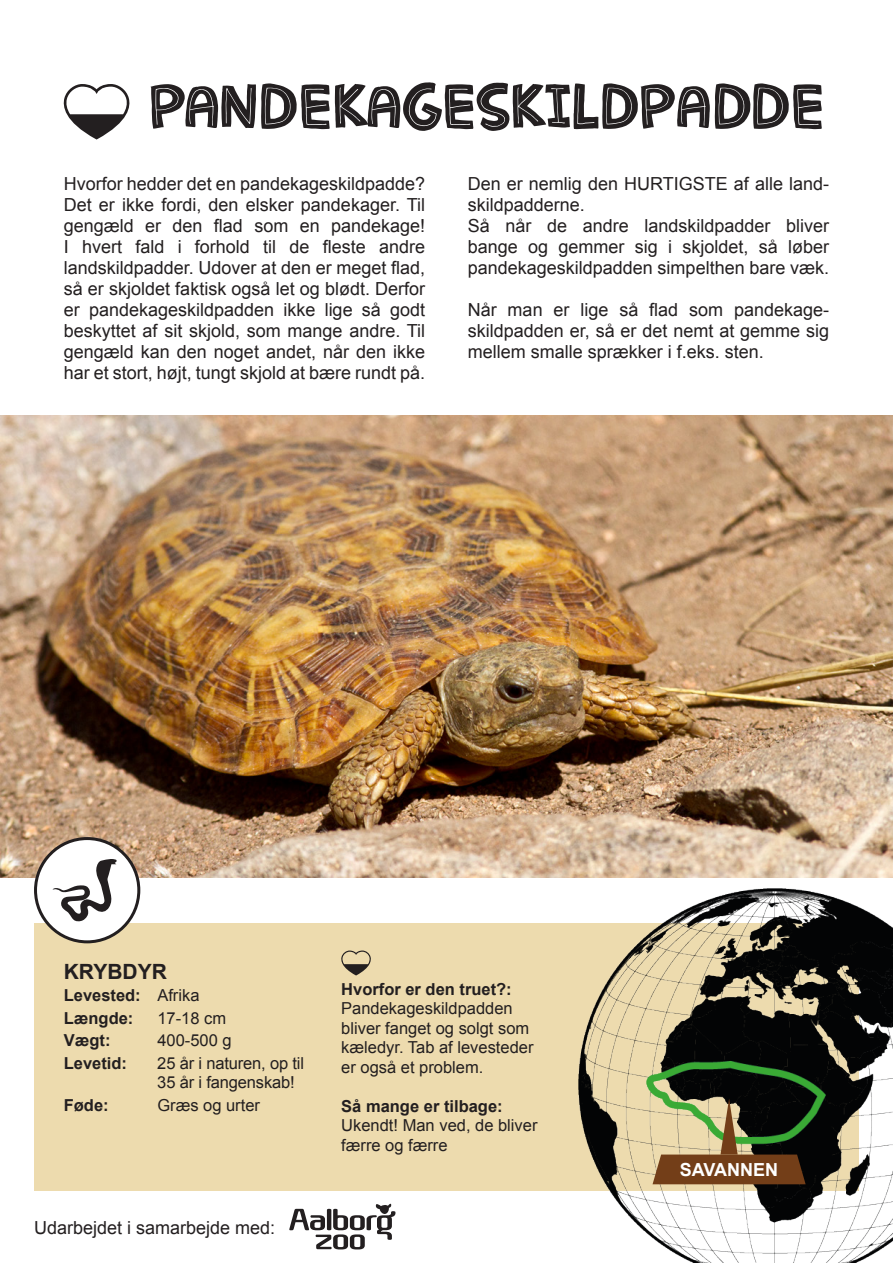
<style>
.page{position:relative;width:893px;height:1263px;background:#fff}
.page>*{position:absolute;margin:0;border:0;box-sizing:border-box;transform-origin:0 0}
.t1{font:81px "Jellygurp";color:#231f20}
.Brød{font:700 21px "Arial";color:#231f20}
.Brød-2{font:18px/21px "Arial";color:#231f20;text-align:justify}
.t2{font:700 18px "Arial";color:#fff}
.Brød-3{font:16.5px/19.5px "Arial";color:#231f20}
.Brød-4{font:700 16.5px "Arial";color:#231f20}
.s1{font-weight:400}
</style>
<div class="page">
<div style="left:34px;top:923px;width:825px;height:268px;background:#eddbae"></div>
<img style="left:0;top:415px;width:893px;height:462px">
<svg style="left:289px;top:1203px;width:106px;height:46px"></svg>
<div style="left:36px;top:838px;width:103px;height:104px;background:#fff;border-radius:50%"></div>
<div style="left:34px;top:837px;width:106px;height:106px;border:3px solid #231f20;border-radius:50%"></div>
<svg style="left:53px;top:859px;width:64px;height:62px"></svg>
<svg style="left:63px;top:84px;width:67px;height:56px"></svg>
<svg style="left:341px;top:950px;width:30px;height:25px"></svg>
<img style="left:579px;top:889px;width:314px;height:374px">
<svg style="left:652px;top:1098px;width:154px;height:86px"></svg>
<p class="t1" style="left:149px;top:64px;width:676px">PANDEKAGESKILDPADDE</p>
<p class="Brød-2" style="left:64px;top:173px;width:363px">Hvorfor hedder det en pandekageskildpadde?<br>Det er ikke fordi, den elsker pandekager. Til gengæld er den flad som en pandekage!<br>I hvert fald i forhold til de fleste andre landskildpadder. Udover at den er meget flad, så er skjoldet faktisk også let og blødt. Derfor er pandekageskildpadden ikke lige så godt beskyttet af sit skjold, som mange andre. Til gengæld kan den noget andet, når den ikke har et stort, højt, tungt skjold at bære rundt på.</p>
<p class="Brød-2" style="left:468px;top:173px;width:363px">Den er nemlig den HURTIGSTE af alle land&shy;skildpadderne.</p>
<p class="Brød-2" style="left:468px;top:215px;width:363px">Så når de andre landskildpadder bliver bange og gemmer sig i skjoldet, så løber pandekageskildpadden simpelthen bare væk.</p>
<p class="Brød-2" style="left:468px;top:299px;width:363px">Når man er lige så flad som pandekage&shy;skildpadden er, så er det nemt at gemme sig mellem smalle sprækker i f.eks. sten.</p>
<p class="Brød" style="left:64px;top:957px;width:105px">KRYBDYR</p>
<p class="Brød-4" style="left:64px;top:984px;width:137px">Levested: <span class="s1">Afrika</span></p>
<p class="Brød-4" style="left:64px;top:1007px;width:71px">Længde:</p>
<p class="Brød-3" style="left:157px;top:1008px;width:70px">17-18 cm</p>
<p class="Brød-4" style="left:64px;top:1029px;width:48px">Vægt:</p>
<p class="Brød-3" style="left:157px;top:1031px;width:76px">400-500 g</p>
<p class="Brød-4" style="left:64px;top:1052px;width:65px">Levetid:</p>
<p class="Brød-3" style="left:157px;top:1053px;width:148px">25 år i naturen, op til<br>35 år i fangenskab!</p>
<p class="Brød-4" style="left:64px;top:1094px;width:46px">Føde:</p>
<p class="Brød-3" style="left:157px;top:1095px;width:104px">Græs og urter</p>
<p class="Brød-2" style="left:34px;top:1217px;width:243px">Udarbejdet i samarbejde med:</p>
<p class="Brød-4" style="left:341px;top:978px;width:172px">Hvorfor er den truet?:</p>
<p class="Brød-3" style="left:341px;top:999px;width:194px">Pandekageskildpadden bliver fanget og solgt som kæledyr. Tab af levesteder er også et problem.</p>
<p class="Brød-4" style="left:341px;top:1095px;width:163px">Så mange er tilbage:</p>
<p class="Brød-3" style="left:341px;top:1116px;width:198px">Ukendt! Man ved, de bliver færre og færre</p>
<p class="t2" style="left:680px;top:1158px;width:100px">SAVANNEN</p>
</div>
